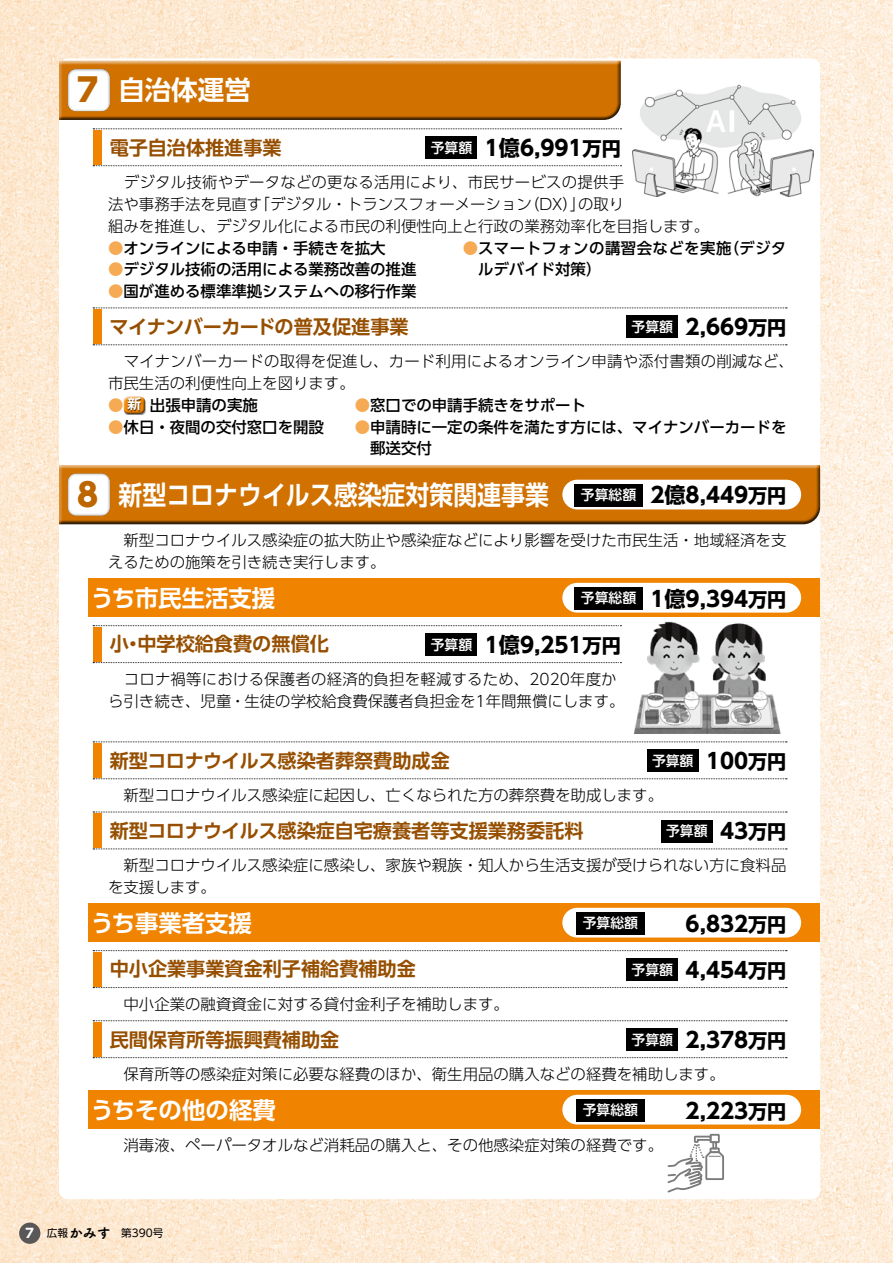
<style>
.page{position:relative;width:893px;height:1263px;background:#fff}
.page>*{position:absolute;margin:0;border:0;box-sizing:border-box;transform-origin:0 0}
.t1{font:800 31.95px "UD Shin Go Pr 6";color:#bd6600}
.t2{font:700 26.55px "UD Shin Go Pr 6 De";color:#fff;scale:.9 1}
.t3{font:700 26.55px "UD Shin Go Pr 6 De";color:#fff}
.t4{font:700 23.4px "UD Shin Go Pr 6 De";color:#fff}
.t5{font:700 21.3px "UD Shin Go Pr 6";color:#000}
.t6{font:700 19.2px "UD Shin Go Pr 6 De";color:#964f00}
.t7{font:700 19.2px "UD Shin Go Pr 6 De";letter-spacing:-.03em;color:#964f00}
.t8{font:300 15.45px/21.8px "UD Shin Go Pro";color:#000}
.t9{font:500 15.45px/21.8px "UD Shin Go Pro";color:#000}
.t10{font:500 15.45px/21.8px "UD Shin Go Pro";letter-spacing:.03em;color:#000}
.t11{font:300 15.45px "UD Shin Go Pro";color:#f5aa53}
.t12{font:500 13.8px "UD Shin Go Pr 6";color:#fff}
.t13{font:13.8px "Tsuku A Rd Gothic Std E";color:#000}
.t14{font:700 13.65px "UD Shin Go Pr 6 De";color:#fff}
.t15{font:700 12.75px "UD Shin Go Pro";color:#fff}
.t16{font:10.65px "UD Shin Go Pr 6";color:#000}
.s1{font-size:19.2px}
.s2{color:#f5aa53}
.s3{font-size:23.4px}
.s4{font-family:"UD Shin Go Pr 6";font-size:10.65px}
</style>
<div class="page">
<img style="left:0;top:0;width:893px;height:1263px">
<div style="left:59px;top:58px;width:761px;height:1141px;background:#fff;border-radius:9px"></div>
<div style="left:54px;top:56px;width:571px;height:65px;background:#fff;opacity:.75"></div>
<div style="left:56px;top:58px;width:569px;height:63px;background:#000;opacity:.75"></div>
<div style="left:121px;top:393px;width:26px;height:18px;background:#fff;opacity:.75"></div>
<div style="left:122px;top:398px;width:26px;height:17px;background:#000;opacity:.75"></div>
<div style="left:128px;top:398px;width:14px;height:14px;background:#000;opacity:.7"></div>
<div style="left:627px;top:316px;width:51px;height:22px;background:#000"></div>
<svg style="left:93px;top:308px;width:694px;height:1px"></svg>
<svg style="left:93px;top:344px;width:694px;height:1px"></svg>
<div style="left:93px;top:309px;width:8px;height:34px;background:#f08300"></div>
<div style="left:53px;top:59px;width:88px;height:57px;background:#000;opacity:.75"></div>
<div style="left:54px;top:460px;width:770px;height:65px;background:#fff"></div>
<div style="left:56px;top:462px;width:768px;height:63px;background:#000;opacity:.75"></div>
<div style="left:562px;top:480px;width:239px;height:29px;background:#fff;border-radius:15px"></div>
<div style="left:574px;top:484px;width:69px;height:22px;background:#000"></div>
<div style="left:53px;top:464px;width:88px;height:56px;background:#000;opacity:.75"></div>
<div style="left:89px;top:1090px;width:731px;height:39px;background:#f08300"></div>
<div style="left:562px;top:1095px;width:239px;height:29px;background:#fff;border-radius:15px"></div>
<div style="left:576px;top:1099px;width:68px;height:22px;background:#000"></div>
<div style="left:89px;top:903px;width:731px;height:39px;background:#f08300"></div>
<div style="left:562px;top:908px;width:239px;height:29px;background:#fff;border-radius:15px"></div>
<div style="left:576px;top:912px;width:68px;height:22px;background:#000"></div>
<div style="left:627px;top:958px;width:51px;height:23px;background:#000"></div>
<svg style="left:93px;top:950px;width:694px;height:1px"></svg>
<svg style="left:93px;top:987px;width:694px;height:1px"></svg>
<div style="left:93px;top:952px;width:8px;height:34px;background:#f08300"></div>
<div style="left:627px;top:1028px;width:51px;height:23px;background:#000"></div>
<svg style="left:93px;top:1020px;width:694px;height:1px"></svg>
<svg style="left:93px;top:1057px;width:694px;height:1px"></svg>
<div style="left:93px;top:1022px;width:8px;height:34px;background:#f08300"></div>
<div style="left:89px;top:579px;width:731px;height:38px;background:#f08300"></div>
<div style="left:562px;top:583px;width:239px;height:30px;background:#fff;border-radius:15px"></div>
<div style="left:574px;top:587px;width:69px;height:22px;background:#000"></div>
<div style="left:426px;top:633px;width:51px;height:23px;background:#000"></div>
<svg style="left:93px;top:625px;width:528px;height:1px"></svg>
<svg style="left:93px;top:662px;width:528px;height:1px"></svg>
<div style="left:93px;top:627px;width:8px;height:34px;background:#f08300"></div>
<div style="left:647px;top:750px;width:51px;height:22px;background:#000"></div>
<svg style="left:93px;top:741px;width:694px;height:1px"></svg>
<svg style="left:93px;top:778px;width:694px;height:1px"></svg>
<div style="left:93px;top:743px;width:8px;height:34px;background:#f08300"></div>
<div style="left:661px;top:820px;width:51px;height:22px;background:#000"></div>
<svg style="left:93px;top:812px;width:694px;height:1px"></svg>
<svg style="left:93px;top:848px;width:694px;height:1px"></svg>
<div style="left:93px;top:813px;width:8px;height:34px;background:#f08300"></div>
<div style="left:426px;top:137px;width:51px;height:22px;background:#000"></div>
<svg style="left:93px;top:128px;width:528px;height:1px"></svg>
<svg style="left:93px;top:165px;width:528px;height:1px"></svg>
<div style="left:93px;top:130px;width:8px;height:34px;background:#f08300"></div>
<img style="left:633px;top:85px;width:180px;height:112px">
<img style="left:634px;top:621px;width:147px;height:112px">
<div style="left:710px;top:1134px;width:10px;height:9px;border:2px solid #7c7b7b"></div>
<svg style="left:667px;top:1135px;width:57px;height:58px"></svg>
<div style="left:19px;top:1222px;width:21px;height:22px;background:#595757;border-radius:50%"></div>
<h1 class="t1" style="left:77px;top:64px;width:23px">7</h1>
<h2 class="t3" style="left:118px;top:69px;width:134px">自治体運営</h2>
<h1 class="t1" style="left:77px;top:468px;width:23px">8</h1>
<p class="t6" style="left:110px;top:132px;width:173px">電子自治体推進事業</p>
<p class="t12" style="left:431px;top:137px;width:43px">予算額</p>
<h3 class="t5" style="left:485px;top:131px;width:138px">1億6,991<span class="s1">万円</span></h3>
<p class="t8" style="left:108px;top:171px;width:518px;text-align:right">　デジタル技術やデータなどの更なる活用により、市民サービスの提供手の取り</p>
<p class="t8" style="left:255px;top:193px;width:279px">「デジタル・トランスフォーメーション</p>
<p class="t8" style="left:524px;top:193px;width:63px">（DX）」</p>
<p class="t8" style="left:108px;top:193px;width:603px">法や事務手法を見直す<br>組みを推進し、デジタル化による市民の利便性向上と行政の業務効率化を目指します。</p>
<p class="t9" style="left:108px;top:236px;width:279px"><span class="s2">●</span>オンラインによる申請・手続きを拡大</p>
<p class="t9" style="left:108px;top:258px;width:310px"><span class="s2">●</span>デジタル技術の活用による業務改善の推進</p>
<p class="t9" style="left:108px;top:280px;width:310px"><span class="s2">●</span>国が進める標準準拠システムへの移行作業</p>
<p class="t7" style="left:110px;top:311px;width:300px">マイナンバーカードの普及促進事業</p>
<p class="t10" style="left:478px;top:236px;width:255px;text-indent:-15px"><span class="s2">●</span>スマートフォンの講習会などを実施ルデバイド対策(</p>
<p class="t9" style="left:724px;top:236px;width:64px">（デジタ</p>
<p class="t12" style="left:632px;top:316px;width:43px">予算額</p>
<h3 class="t5" style="left:686px;top:310px;width:102px">2,669<span class="s1">万円</span></h3>
<p class="t8" style="left:108px;top:350px;width:687px">　マイナンバーカードの取得を促進し、カード利用によるオンライン申請や添付書類の削減など、市民生活の利便性向上を図ります。</p>
<p class="t9" style="left:150px;top:394px;width:109px">出張申請の実施</p>
<p class="t9" style="left:355px;top:394px;width:233px"><span class="s2">●</span>窓口での申請手続きをサポート</p>
<p class="t9" style="left:370px;top:415px;width:418px;text-indent:-15px"><span class="s2">●</span>申請時に一定の条件を満たす方には、マイナンバーカードを郵送交付</p>
<p class="t14" style="left:127px;top:393px;width:15px">新</p>
<p class="t11" style="left:108px;top:392px;width:17px">●</p>
<p class="t9" style="left:108px;top:415px;width:217px"><span class="s2">●</span>休日・夜間の交付窓口を開設</p>
<h2 class="t2" style="left:119px;top:473px;width:480px">新型コロナウイルス感染症対策関連事業</h2>
<p class="t12" style="left:581px;top:484px;width:57px">予算総額</p>
<h3 class="t5" style="left:650px;top:478px;width:138px">2億8,449<span class="s1">万円</span></h3>
<p class="t8" style="left:108px;top:529px;width:680px">　新型コロナウイルス感染症の拡大防止や感染症などにより影響を受けた市民生活・地域経済を支えるための施策を引き続き実行します。</p>
<h3 class="t4" style="left:91px;top:579px;width:186px">うち市民生活支援</h3>
<p class="t12" style="left:581px;top:587px;width:57px">予算総額</p>
<p class="t6" style="left:110px;top:628px;width:221px">小中学校給食費の無償化</p>
<p class="t6" style="left:124px;top:628px;width:21px">・</p>
<p class="t12" style="left:431px;top:633px;width:43px">予算額</p>
<h3 class="t5" style="left:485px;top:628px;width:138px">1億9,251<span class="s1">万円</span></h3>
<p class="t8" style="left:108px;top:668px;width:518px">　コロナ禍等における保護者の経済的負担を軽減するため、2020年度から引き続き、児童・生徒の学校給食費保護者負担金を1年間無償にします。</p>
<h3 class="t5" style="left:650px;top:581px;width:138px">1億9,394<span class="s1">万円</span></h3>
<p class="t6" style="left:110px;top:745px;width:342px">新型コロナウイルス感染者葬祭費助成金</p>
<p class="t12" style="left:652px;top:750px;width:43px">予算額</p>
<h3 class="t5" style="left:706px;top:744px;width:82px">100<span class="s1">万円</span></h3>
<p class="t8" style="left:108px;top:784px;width:556px">　新型コロナウイルス感染症に起因し、亡くなられた方の葬祭費を助成します。</p>
<p class="t6" style="left:110px;top:815px;width:475px">新型コロナウイルス感染症自宅療養者等支援業務委託料</p>
<p class="t12" style="left:666px;top:820px;width:43px">予算額</p>
<h3 class="t5" style="left:720px;top:814px;width:68px">43<span class="s1">万円</span></h3>
<p class="t8" style="left:108px;top:854px;width:680px">　新型コロナウイルス感染症に感染し、家族や親族・知人から生活支援が受けられない方に食料品を支援します。</p>
<h3 class="t4" style="left:91px;top:904px;width:163px">うち事業者支援</h3>
<p class="t12" style="left:583px;top:912px;width:57px">予算総額</p>
<h3 class="t5" style="left:652px;top:906px;width:136px"><span class="s3">　</span> 6,832<span class="s1">万円</span></h3>
<p class="t6" style="left:110px;top:953px;width:308px">中小企業事業資金利子補給費補助金</p>
<p class="t12" style="left:632px;top:958px;width:43px">予算額</p>
<h3 class="t5" style="left:686px;top:952px;width:102px">4,454<span class="s1">万円</span></h3>
<p class="t8" style="left:108px;top:993px;width:402px">　中小企業の融資資金に対する貸付金利子を補助します。</p>
<p class="t6" style="left:110px;top:1023px;width:231px">民間保育所等振興費補助金</p>
<p class="t12" style="left:632px;top:1028px;width:43px">予算額</p>
<h3 class="t5" style="left:686px;top:1023px;width:102px">2,378<span class="s1">万円</span></h3>
<p class="t8" style="left:108px;top:1063px;width:618px">　保育所等の感染症対策に必要な経費のほか、衛生用品の購入などの経費を補助します。</p>
<h3 class="t4" style="left:91px;top:1090px;width:187px">うちその他の経費</h3>
<p class="t8" style="left:108px;top:1133px;width:556px">　消毒液、ペーパータオルなど消耗品の購入と、その他感染症対策の経費です。</p>
<h3 class="t5" style="left:652px;top:1093px;width:136px"><span class="s3">　</span> 2,223<span class="s1">万円</span></h3>
<p class="t12" style="left:583px;top:1099px;width:57px">予算総額</p>
<p class="t15" style="left:26px;top:1223px;width:10px">7</p>
<p class="t13" style="left:47px;top:1222px;width:65px"><span class="s4">広報</span>かみす</p>
<p class="t16" style="left:121px;top:1224px;width:44px">第390号</p>
</div>
